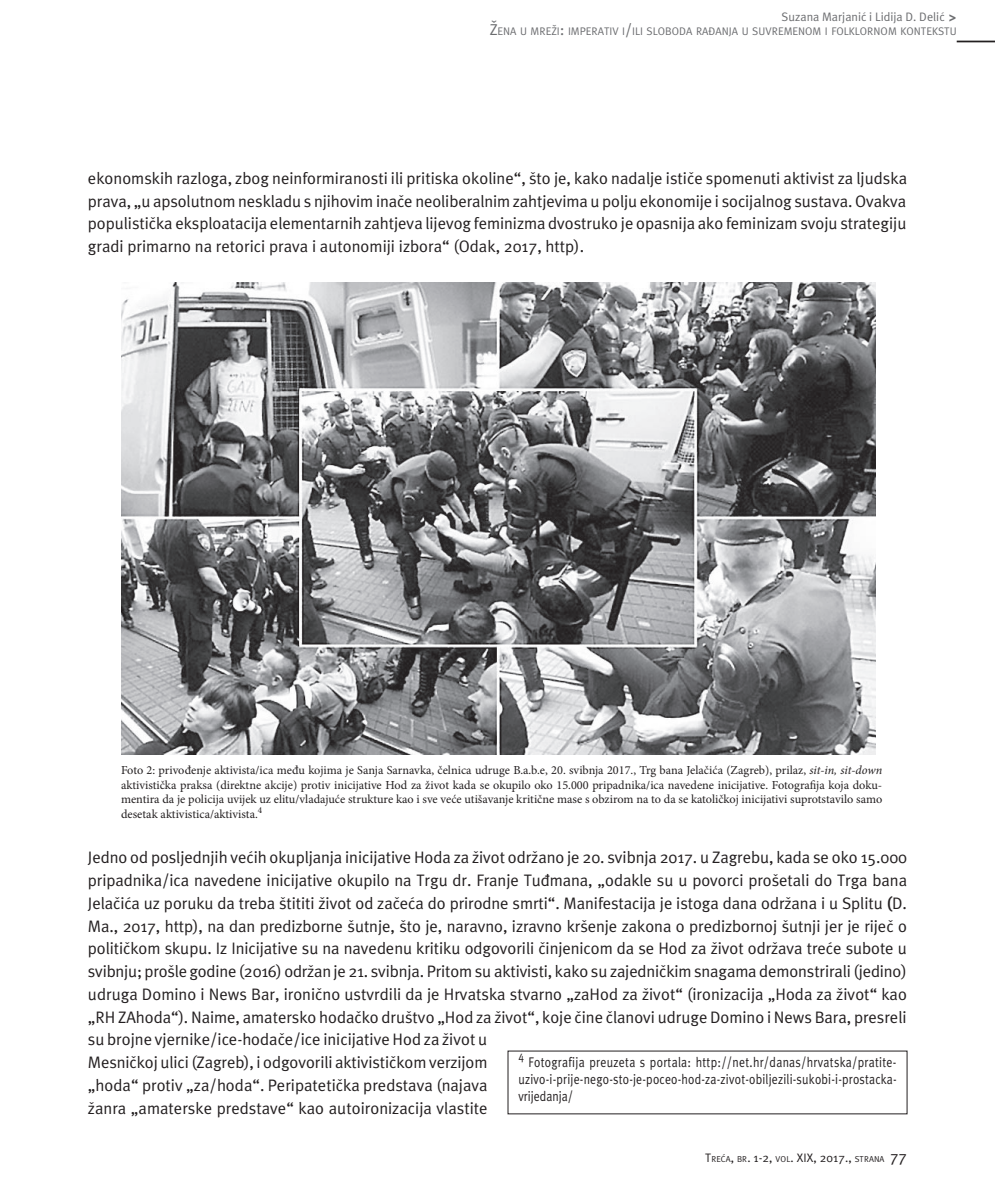
<style>
.page{position:relative;width:995px;height:1186px;background:#fff}
.page>*{position:absolute;margin:0;border:0;box-sizing:border-box;transform-origin:0 0}
.t1{font:16.62px/22.8px "U Meta Plus";letter-spacing:-.005em;color:#231f20;text-align:justify}
.t2{font:14px/16.8px "U Meta Plus";letter-spacing:.015em;color:#231f20;text-align:justify;scale:.85 1}
.t3{font:12.25px/14.7px "Minion Pro";color:#231f20;text-align:justify}
.t4{font:12.25px "U Meta Plus";letter-spacing:.01em;color:#231f20}
.t5{font:12.25px "U Meta Plus";color:#6c6d70}
.t6{font:12.25px "U Meta Plus";color:#231f20;scale:.85 1}
.t7{font:11.03px "U Meta Plus";color:#6c6d70}
.s1{font-family:"Trebuchet MS";font-weight:700;font-size:15.75px}
.s2{font-size:15.75px}
.s3{font-style:italic}
.s4{font-weight:700}
.s5{font-size:8.58px}
</style>
<div class="page">
<hr style="left:956px;top:41px;width:38px;height:1px;background:#231f20">
<img style="left:121px;top:282px;width:754px;height:473px">
<p class="t5" style="left:781px;top:10px;width:176px">Suzana Marjanić i Lidija D. Delić <span class="s1">&gt;</span></p>
<p class="t7" style="left:489px;top:25px;width:468px"><span class="s2">Ž</span>ENA U MREŽI <span class="s2">:</span> I MPERATIV I <span class="s2">/</span>I LI SLOBODA RAĐANJA U SUVREMENOM I FOLKLORNOM KONTEKSTU</p>
<p class="t1" style="left:88px;top:166px;width:820px">ekonomskih razloga, zbog neinformiranosti ili pritiska okoline“, što je, kako nadalje ističe spomenuti aktivist za ljudska prava, „u apsolutnom neskladu s njihovim inače neoliberalnim zahtjevima u polju ekonomije i socijalnog sustava. Ovakva populistička eksploatacija elementarnih zahtjeva lijevog feminizma dvostruko je opasnija ako feminizam svoju strategiju gradi primarno na retorici prava i autonomiji izbora“ (Odak, 2017, http).</p>
<p class="t3" style="left:121px;top:763px;width:762px">Foto 2: privođenje aktivista/ica među kojima je Sanja Sarnavka, čelnica udruge B.a.b.e, 20. svibnja 2017., Trg bana Jelačića (Zagreb), prilaz, <span class="s3">sit-in, sit-down </span>aktivistička praksa (direktne akcije) protiv inicijative Hod za život kada se okupilo oko 15.000 pripadnika/ica navedene inicijative. Fotografija koja doku&shy;mentira da je policija uvijek uz elitu/vladajuće strukture kao i sve veće utišavanje kritične mase s obzirom na to da se katoličkoj inicijativi suprotstavilo samo desetak aktivistica/aktivista.<sup>4</sup></p>
<p class="t1" style="left:88px;top:846px;width:820px;text-align:left">Jedno od posljednjih većih okupljanja inicijative Hoda za život održano je 20. svibnja 2017. u Zagrebu, kada se oko 15.000 pripadnika/ica navedene inicijative okupilo na Trgu dr. Franje Tuđmana, „odakle su u povorci prošetali do Trga bana Jelačića uz poruku da treba štititi život od začeća do prirodne smrti“. Manifestacija je istoga dana održana i u Splitu <span class="s4">(</span>D.<br>Ma., 2017, http), na dan predizborne šutnje, što je, naravno, izravno kršenje zakona o predizbornoj šutnji jer je riječ o političkom skupu. Iz Inicijative su na navedenu kritiku odgovorili činjenicom da se Hod za život održava treće subote u svibnju; prošle godine (2016) održan je 21. svibnja. Pritom su aktivisti, kako su zajedničkim snagama demonstrirali (jedino) udruga Domino i News Bar, ironično ustvrdili da je Hrvatska stvarno „zaHod za život“ (ironizacija „Hoda za život“ kao „RH ZAhoda“). Naime, amatersko hodačko društvo „Hod za život“, koje čine članovi udruge Domino i News Bara, presreli su brojne vjernike/ice-hodače/ice inicijative Hod za život u<br>Mesničkoj ulici (Zagreb), i odgovorili aktivističkom verzijom<br>„hoda“ protiv „za/hoda“. Peripatetička predstava (najava<br>žanra „amaterske predstave“ kao autoironizacija vlastite</p>
<p class="t6" style="left:518px;top:1049px;width:8px">4</p>
<p class="t2" style="left:518px;top:1054px;width:446px;text-indent:10px">Fotografija preuzeta s portala: http://net.hr/danas/hrvatska/pratite&shy;uzivo-i-prije-nego-sto-je-poceo-hod-za-zivot-obiljezili-sukobi-i-prostacka&shy;vrijedanja/</p>
<p class="t4" style="left:705px;top:1150px;width:203px">T<span class="s5">REĆA</span>, <span class="s5">BR</span>. 1-2, <span class="s5">VOL</span>. XIX, 2017., <span class="s5">STRANA</span> <span class="s2">77</span></p>
</div>
